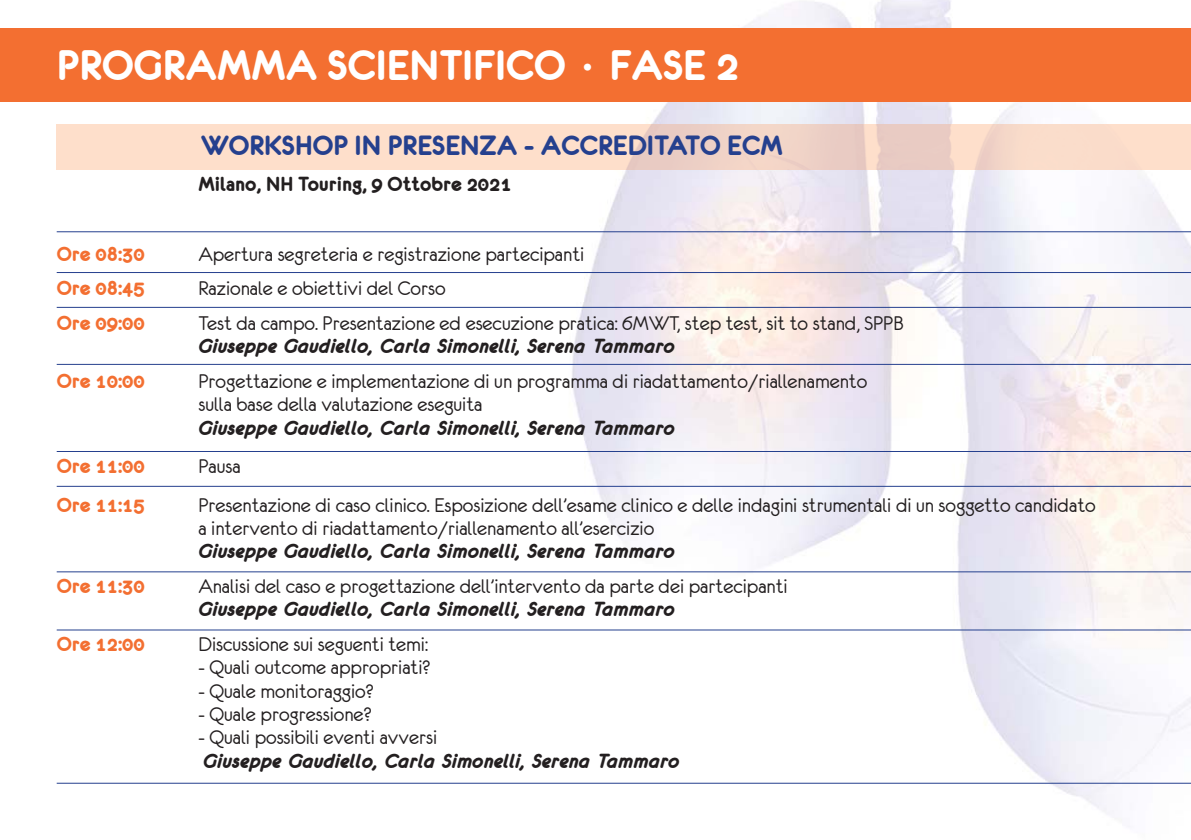
<style>
.page{position:relative;width:1191px;height:840px;background:#fff}
.page>*{position:absolute;margin:0;border:0;box-sizing:border-box;transform-origin:0 0}
.t1{font:46px "Eurofurencebold";color:#fff}
.t2{font:30px "Eurofurencebold";color:#25408e}
.t3{font:22px/23.4px "Eurofurenceregular";color:#231f20}
.t4{font:22px "Eurofurencebolditalic";color:#231f20}
.t5{font:22px "Eurofurencebold";color:#f36f31}
.t6{font:22px "Eurofurencebold";color:#231f20}
</style>
<div class="page">
<img style="left:56px;top:0;width:1135px;height:814px">
<div style="left:0;top:28px;width:1191px;height:74px;background:#f36f31"></div>
<img style="left:57px;top:125px;width:1134px;height:44px">
<hr style="left:57px;top:231px;width:1134px;height:1px;background:#25408e">
<hr style="left:57px;top:272px;width:1134px;height:1px;background:#25408e">
<hr style="left:57px;top:307px;width:1134px;height:1px;background:#25408e">
<hr style="left:57px;top:363px;width:1134px;height:1px;background:#25408e">
<hr style="left:57px;top:450px;width:1134px;height:1px;background:#25408e">
<hr style="left:57px;top:485px;width:1134px;height:1px;background:#25408e">
<hr style="left:57px;top:571px;width:1134px;height:1px;background:#25408e">
<hr style="left:57px;top:629px;width:1134px;height:1px;background:#25408e">
<hr style="left:57px;top:782px;width:1134px;height:1px;background:#25408e">
<h1 class="t1" style="left:57px;top:50px;width:684px">PROGRAMMA SCIENTIFICO · FASE 2</h1>
<h2 class="t2" style="left:201px;top:136px;width:583px">WORKSHOP IN PRESENZA - ACCREDITATO ECM</h2>
<p class="t6" style="left:198px;top:176px;width:315px">Milano, NH Touring, 9 Ottobre 2021</p>
<p class="t5" style="left:57px;top:246px;width:90px">Ore 08:30</p>
<p class="t3" style="left:198px;top:244px;width:387px">Apertura segreteria e registrazione partecipanti</p>
<p class="t5" style="left:57px;top:281px;width:90px">Ore 08:45</p>
<p class="t3" style="left:198px;top:278px;width:249px">Razionale e obiettivi del Corso</p>
<p class="t5" style="left:57px;top:315px;width:90px">Ore 09:00</p>
<p class="t3" style="left:198px;top:313px;width:706px">Test da campo. Presentazione ed esecuzione pratica: 6MWT, step test, sit to stand, SPPB</p>
<p class="t4" style="left:198px;top:339px;width:478px">Giuseppe Gaudiello, Carla Simonelli, Serena Tammaro</p>
<p class="t5" style="left:57px;top:373px;width:90px">Ore 10:00</p>
<p class="t3" style="left:198px;top:371px;width:670px">Progettazione e implementazione di un programma di riadattamento/riallenamento sulla base della valutazione eseguita</p>
<p class="t4" style="left:198px;top:420px;width:478px">Giuseppe Gaudiello, Carla Simonelli, Serena Tammaro</p>
<p class="t5" style="left:57px;top:458px;width:90px">Ore 11:00</p>
<p class="t3" style="left:198px;top:456px;width:44px">Pausa</p>
<p class="t5" style="left:57px;top:497px;width:90px">Ore 11:15</p>
<p class="t3" style="left:198px;top:495px;width:898px">Presentazione di caso clinico. Esposizione dell’esame clinico e delle indagini strumentali di un soggetto candidato a intervento di riadattamento/riallenamento all’esercizio</p>
<p class="t4" style="left:198px;top:544px;width:478px">Giuseppe Gaudiello, Carla Simonelli, Serena Tammaro</p>
<p class="t5" style="left:57px;top:578px;width:90px">Ore 11:30</p>
<p class="t3" style="left:198px;top:576px;width:591px">Analisi del caso e progettazione dell’intervento da parte dei partecipanti</p>
<p class="t4" style="left:198px;top:602px;width:478px">Giuseppe Gaudiello, Carla Simonelli, Serena Tammaro</p>
<p class="t5" style="left:57px;top:636px;width:90px">Ore 12:00</p>
<p class="t3" style="left:198px;top:634px;width:231px">Discussione sui seguenti temi:</p>
<p class="t3" style="left:198px;top:657px;width:233px">- Quali outcome appropriati?</p>
<p class="t3" style="left:198px;top:680px;width:177px">- Quale monitoraggio?</p>
<p class="t3" style="left:198px;top:704px;width:174px">- Quale progressione?</p>
<p class="t3" style="left:198px;top:727px;width:240px">- Quali possibili eventi avversi</p>
<p class="t4" style="left:203px;top:753px;width:478px">Giuseppe Gaudiello, Carla Simonelli, Serena Tammaro</p>
</div>
